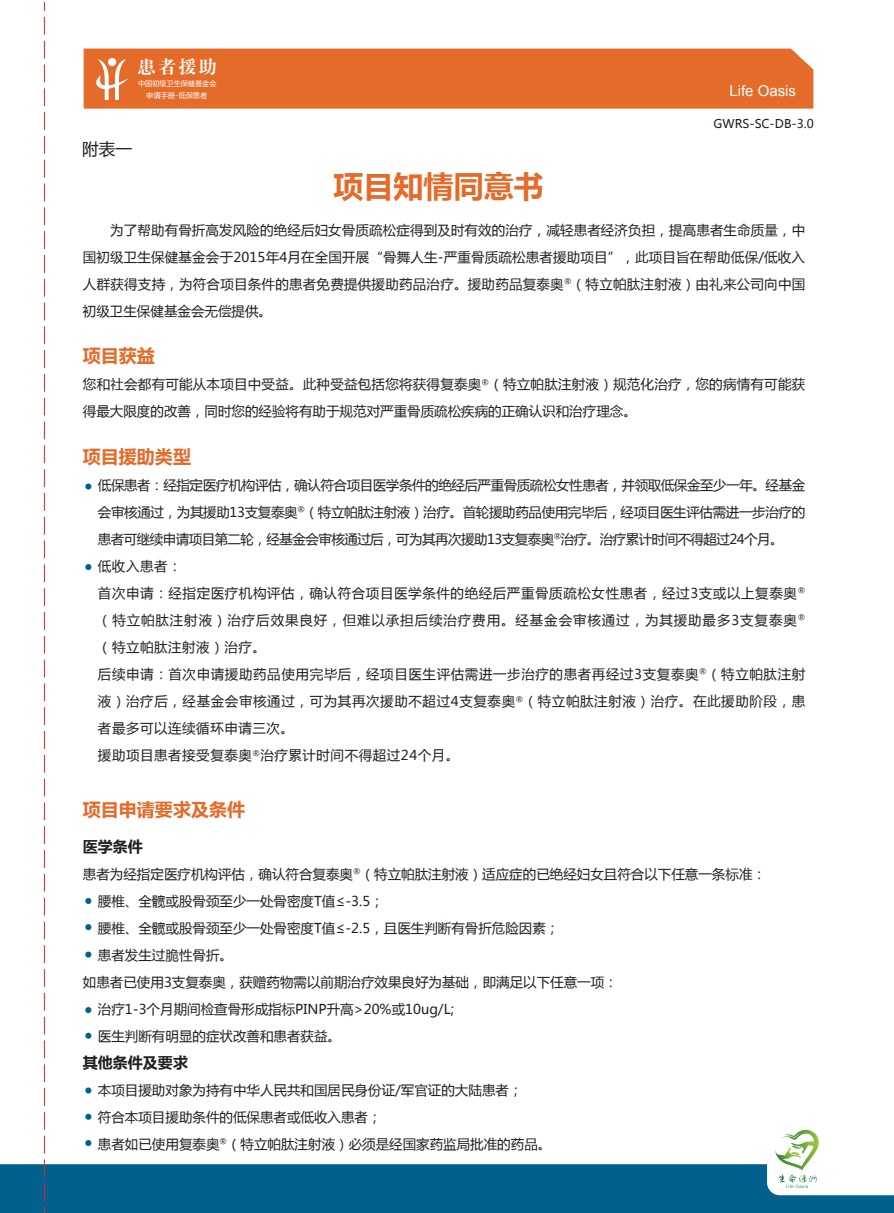
<style>
.page{position:relative;width:894px;height:1213px;background:#fff}
.page>*{position:absolute;margin:0;border:0;box-sizing:border-box;transform-origin:0 0}
.t1{font:700 30px "Microsoft Ya Hei";color:#e46b29}
.t2{font:18.15px "H Ya 4 gj";color:#fff}
.t3{font:700 18px "Microsoft Ya Hei";color:#e46b29}
.t4{font:16.5px "Microsoft Ya Hei";color:#231f20}
.t5{font:700 15px "Microsoft Ya Hei";color:#231f20}
.t6{font:15px "Arial";color:#fff}
.t7{font:13.5px/27px "Microsoft Ya Hei";color:#231f20}
.t8{font:13.5px/27px "Microsoft Ya Hei";letter-spacing:.04em;color:#231f20}
.t9{font:12px "Microsoft Ya Hei";color:#231f20}
.t10{font:7.2px "Microsoft Ya Hei";color:#fff}
.t11{font:7.05px "Microsoft Ya Hei";color:#fff}
</style>
<div class="page">
<svg style="left:0;top:1163px;width:893px;height:49px;background:#176d95"></svg>
<svg style="left:775px;top:1129px;width:47px;height:58px"></svg>
<div style="left:84px;top:49px;width:729px;height:60px;background:#e46b29"></div>
<svg style="left:91px;top:59px;width:37px;height:41px"></svg>
<svg style="left:44px;top:2px;width:1px;height:1198px"></svg>
<svg style="left:85px;top:483px;width:6px;height:6px"></svg>
<svg style="left:85px;top:564px;width:6px;height:6px"></svg>
<svg style="left:85px;top:897px;width:6px;height:6px"></svg>
<svg style="left:85px;top:923px;width:6px;height:7px"></svg>
<svg style="left:85px;top:951px;width:6px;height:6px"></svg>
<svg style="left:85px;top:1007px;width:6px;height:5px"></svg>
<svg style="left:85px;top:1032px;width:6px;height:6px"></svg>
<svg style="left:85px;top:1087px;width:6px;height:6px"></svg>
<svg style="left:85px;top:1113px;width:6px;height:6px"></svg>
<svg style="left:85px;top:1140px;width:6px;height:5px"></svg>
<h2 class="t2" style="left:138px;top:58px;width:81px">患者援助</h2>
<p class="t11" style="left:138px;top:78px;width:80px">中国初级卫生保健基金会</p>
<p class="t10" style="left:146px;top:91px;width:63px">申请手册-低保患者</p>
<p class="t4" style="left:82px;top:138px;width:51px">附表一</p>
<h1 class="t1" style="left:333px;top:165px;width:211px">项目知情同意书</h1>
<p class="t6" style="left:729px;top:81px;width:68px">Life Oasis</p>
<p class="t9" style="left:713px;top:115px;width:102px">GWRS-SC-DB-3.0</p>
<p class="t7" style="left:83px;top:216px;width:723px;text-align:justify">　　为了帮助有骨折高发风险的绝经后妇女骨质疏松症得到及时有效的治疗，减轻患者经济负担，提高患者生命质量，中国初级卫生保健基金会于2015年4月在全国开展“骨舞人生-严重骨质疏松患者援助项目”，此项目旨在帮助低保/低收入人群获得支持，为符合项目条件的患者免费提供援助药品治疗。援助药品复泰奥<sup>®</sup>（特立帕肽注射液）由礼来公司向中国初级卫生保健基金会无偿提供。</p>
<h3 class="t3" style="left:83px;top:343px;width:73px">项目获益</h3>
<p class="t7" style="left:83px;top:370px;width:723px">您和社会都有可能从本项目中受益。此种受益包括您将获得复泰奥<sup>®</sup>（特立帕肽注射液）规范化治疗，您的病情有可能获得最大限度的改善，同时您的经验将有助于规范对严重骨质疏松疾病的正确认识和治疗理念。</p>
<h3 class="t3" style="left:83px;top:443px;width:109px">项目援助类型</h3>
<p class="t8" style="left:98px;top:471px;width:708px">低保患者：经指定医疗机构评估，确认符合项目医学条件的绝经后严重骨质疏松女性患者，并领取低保金至少一年。经基金会审核通过，为其援助13支复泰奥<sup>®</sup>（特立帕肽注射液）治疗。首轮援助药品使用完毕后，经项目医生评估需进一步治疗的患者可继续申请项目第二轮，经基金会审核通过后，可为其再次援助13支复泰奥<sup>®</sup>治疗。治疗累计时间不得超过24个月。<br>低收入患者：<br>首次申请：经指定医疗机构评估，确认符合项目医学条件的绝经后严重骨质疏松女性患者，经过3支或以上复泰奥<sup>®</sup>（特立帕肽注射液）治疗后效果良好，但难以承担后续治疗费用。经基金会审核通过，为其援助最多3支复泰奥<sup>®</sup>（特立帕肽注射液）治疗。<br>后续申请：首次申请援助药品使用完毕后，经项目医生评估需进一步治疗的患者再经过3支复泰奥<sup>®</sup>（特立帕肽注射液）治疗后，经基金会审核通过，可为其再次援助不超过4支复泰奥<sup>®</sup>（特立帕肽注射液）治疗。在此援助阶段，患者最多可以连续循环申请三次。<br>援助项目患者接受复泰奥<sup>®</sup>治疗累计时间不得超过24个月。</p>
<h3 class="t3" style="left:83px;top:796px;width:163px">项目申请要求及条件</h3>
<p class="t5" style="left:83px;top:835px;width:61px">医学条件</p>
<p class="t7" style="left:83px;top:859px;width:684px">患者为经指定医疗机构评估，确认符合复泰奥<sup>®</sup>（特立帕肽注射液）适应症的已绝经妇女且符合以下任意一条标准：</p>
<p class="t7" style="left:98px;top:886px;width:287px">腰椎、全髋或股骨颈至少一处骨密度T值≤-3.5；</p>
<p class="t7" style="left:98px;top:913px;width:463px">腰椎、全髋或股骨颈至少一处骨密度T值≤-2.5，且医生判断有骨折危险因素；</p>
<p class="t7" style="left:98px;top:940px;width:136px">患者发生过脆性骨折。</p>
<p class="t7" style="left:83px;top:967px;width:536px">如患者已使用3支复泰奥，获赠药物需以前期治疗效果良好为基础，即满足以下任意一项：</p>
<p class="t7" style="left:98px;top:994px;width:357px">治疗1-3个月期间检查骨形成指标PINP升高&gt;20%或10ug/L;</p>
<p class="t7" style="left:98px;top:1021px;width:244px">医生判断有明显的症状改善和患者获益。</p>
<p class="t5" style="left:83px;top:1051px;width:107px">其他条件及要求</p>
<p class="t7" style="left:98px;top:1075px;width:455px">本项目援助对象为持有中华人民共和国居民身份证/军官证的大陆患者；<br>符合本项目援助条件的低保患者或低收入患者；<br>患者如已使用复泰奥<sup>®</sup>（特立帕肽注射液）必须是经国家药监局批准的药品。</p>
</div>
